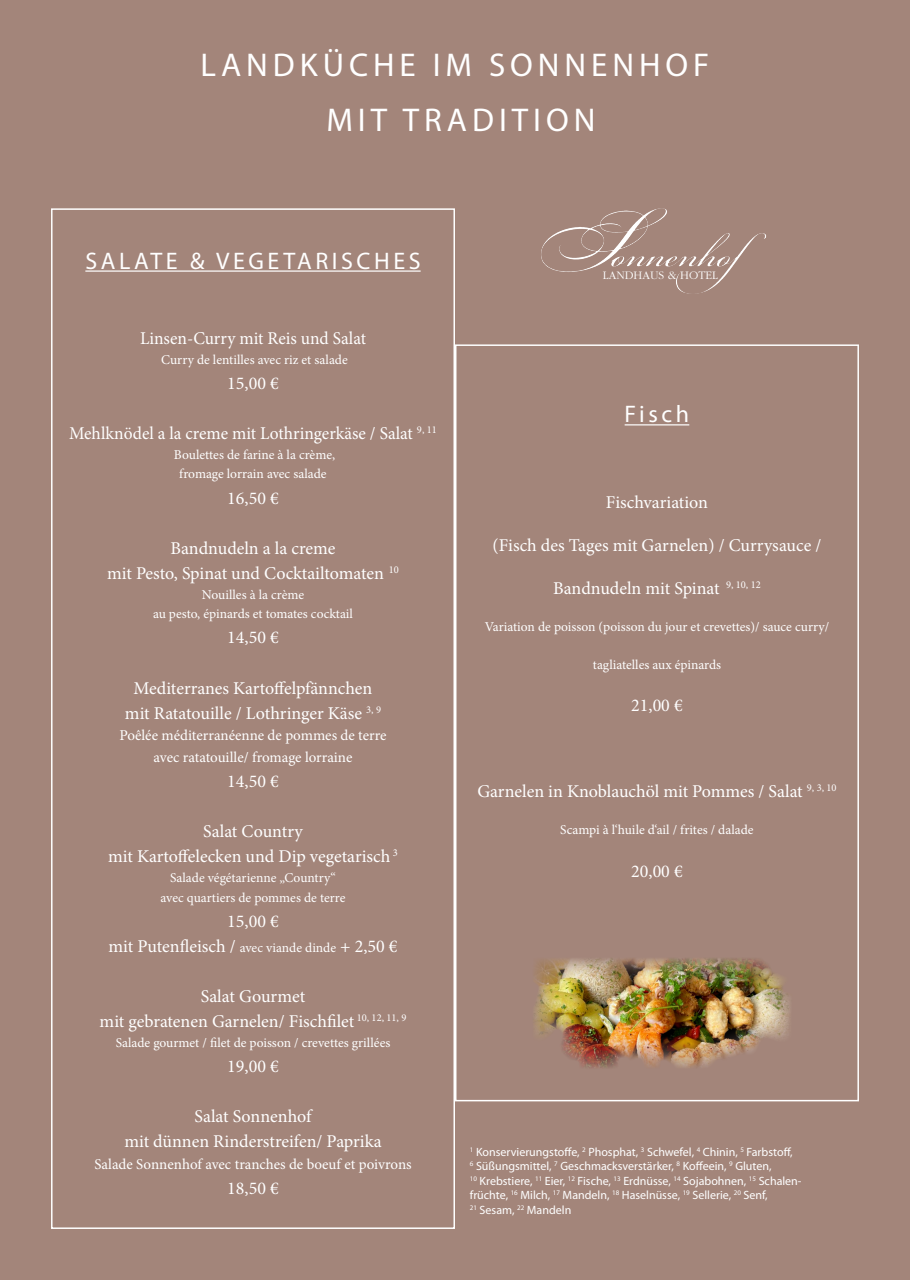
<style>
.page{position:relative;width:910px;height:1280px;background:#a3857a}
.page>*{position:absolute;margin:0;border:0;box-sizing:border-box;transform-origin:0 0}
.t1{font:33px/54.8px "Myriad Pro";letter-spacing:.15em;color:#fff;text-align:center}
.t2{font:24px "Myriad Pro";letter-spacing:.15em;color:#fff}
.t3{font:18px/25px "Minion Pro";color:#fff;text-align:center}
.t4{font:15px "Minion Pro";color:#fff}
.t5{font:13.5px/19.6px "Minion Pro";color:#fff;text-align:center}
.t6{font:12px/14.4px "Myriad Pro";color:#fff}
.t7{font:300 12px "Garamond LT";color:#fff}
.s1{font-size:13.5px}
</style>
<div class="page">
<hr style="left:85px;top:270px;width:336px;height:2px;background:#fff">
<div style="left:51px;top:208px;width:404px;height:1021px;border:2px solid #fff"></div>
<hr style="left:625px;top:424px;width:64px;height:1px;background:#fff">
<div style="left:455px;top:344px;width:404px;height:757px;border:2px solid #fff"></div>
<img style="left:535px;top:958px;width:255px;height:110px">
<img style="left:555px;top:208px;width:105px;height:26px">
<p class="t1" style="left:201px;top:37px;width:510px">LANDKÜCHE IM SONNENHOF<br>MIT TRADITION</p>
<p class="t2" style="left:85px;top:246px;width:337px">SALATE &amp; VEGETARISCHES</p>
<p class="t3" style="left:140px;top:326px;width:227px">Linsen-Curry mit Reis und Salat</p>
<p class="t5" style="left:161px;top:350px;width:188px">Curry de lentilles avec riz et salade</p>
<p class="t3" style="left:227px;top:371px;width:53px">15,00 €</p>
<p class="t3" style="left:69px;top:421px;width:369px">Mehlknödel a la creme mit Lothringerkäse / Salat <sup>9,</sup> <sup>11</sup></p>
<p class="t5" style="left:174px;top:445px;width:163px">Boulettes de farine à la crème, fromage lorrain avec salade</p>
<p class="t3" style="left:227px;top:485px;width:53px">16,50 €</p>
<p class="t3" style="left:107px;top:536px;width:293px">Bandnudeln a la creme<br>mit Pesto, Spinat und Cocktailtomaten <sup>10</sup></p>
<p class="t5" style="left:202px;top:584px;width:104px">Nouilles à la crème</p>
<p class="t5" style="left:153px;top:604px;width:201px">au pesto, épinards et tomates cocktail</p>
<p class="t3" style="left:227px;top:625px;width:53px">14,50 €</p>
<p class="t3" style="left:134px;top:675px;width:240px">Mediterranes Kartoffelpfännchen</p>
<p class="t3" style="left:125px;top:700px;width:258px">mit Ratatouille / Lothringer Käse <sup>3,</sup> <sup>9</sup></p>
<p class="t4" style="left:119px;top:725px;width:269px">Poêlée méditerranéenne de pommes de terre</p>
<p class="t4" style="left:154px;top:747px;width:200px">avec ratatouille/ fromage lorraine</p>
<p class="t3" style="left:227px;top:769px;width:53px">14,50 €</p>
<p class="t3" style="left:203px;top:819px;width:101px">Salat Country</p>
<p class="t3" style="left:108px;top:844px;width:291px">mit Kartoffelecken und Dip vegetarisch <sup>3</sup></p>
<p class="t5" style="left:170px;top:868px;width:167px">Salade végétarienne „Country“</p>
<p class="t5" style="left:161px;top:887px;width:186px">avec quartiers de pommes de terre</p>
<p class="t3" style="left:227px;top:908px;width:53px">15,00 €</p>
<p class="t3" style="left:108px;top:933px;width:291px">mit Putenfleisch / <span class="s1">avec viande dinde</span> + 2,50 €</p>
<p class="t3" style="left:201px;top:984px;width:106px">Salat Gourmet</p>
<p class="t3" style="left:100px;top:1009px;width:308px">mit gebratenen Garnelen/ Fischfilet <sup>10,</sup> <sup>12,</sup> <sup>11,</sup> <sup>9</sup></p>
<p class="t5" style="left:116px;top:1033px;width:276px">Salade gourmet / filet de poisson / crevettes grillées</p>
<p class="t3" style="left:227px;top:1054px;width:53px">19,00 €</p>
<p class="t3" style="left:194px;top:1104px;width:119px">Salat Sonnenhof</p>
<p class="t3" style="left:124px;top:1129px;width:259px">mit dünnen Rinderstreifen/ Paprika</p>
<p class="t4" style="left:94px;top:1154px;width:319px">Salade Sonnenhof avec tranches de boeuf et poivrons</p>
<p class="t3" style="left:227px;top:1176px;width:53px">18,50 €</p>
<p class="t7" style="left:603px;top:268px;width:116px">LANDHAUS &amp; HOTEL</p>
<p class="t2" style="left:625px;top:400px;width:66px">Fisch</p>
<p class="t3" style="left:606px;top:490px;width:104px">Fischvariation</p>
<p class="t3" style="left:492px;top:533px;width:330px">(Fisch des Tages mit Garnelen) / Currysauce /</p>
<p class="t3" style="left:553px;top:575px;width:209px">Bandnudeln mit Spinat <sup>9,</sup> <sup>10,</sup> <sup>12</sup></p>
<p class="t5" style="left:485px;top:617px;width:346px">Variation de poisson (poisson du jour et crevettes)/ sauce curry/</p>
<p class="t5" style="left:593px;top:654px;width:130px">tagliatelles aux épinards</p>
<p class="t3" style="left:631px;top:693px;width:53px">21,00 €</p>
<p class="t3" style="left:477px;top:779px;width:361px">Garnelen in Knoblauchöl mit Pommes / Salat <sup>9,</sup> <sup>3,</sup> <sup>10</sup></p>
<p class="t5" style="left:560px;top:820px;width:195px">Scampi à l‘huile d‘ail / frites / dalade</p>
<p class="t3" style="left:631px;top:859px;width:53px">20,00 €</p>
<p class="t6" style="left:470px;top:1144px;width:324px"><sup>1</sup> Konservierungstoffe, <sup>2</sup> Phosphat, <sup>3</sup> Schwefel, <sup>4</sup> Chinin, <sup>5</sup> Farbstoff,</p>
<p class="t6" style="left:470px;top:1159px;width:303px"><sup>6</sup> Süßungsmittel, <sup>7</sup> Geschmacksverstärker, <sup>8</sup> Koffeein, <sup>9</sup> Gluten,</p>
<p class="t6" style="left:470px;top:1173px;width:333px"><sup>10</sup> Krebstiere, <sup>11</sup> Eier, <sup>12</sup> Fische, <sup>13</sup> Erdnüsse, <sup>14</sup> Sojabohnen, <sup>15</sup> Schalen&shy;früchte, <sup>16</sup> Milch, <sup>17</sup> Mandeln, <sup>18</sup> Haselnüsse, <sup>19</sup> Sellerie, <sup>20</sup> Senf,</p>
<p class="t6" style="left:470px;top:1202px;width:103px"><sup>21</sup> Sesam, <sup>22</sup> Mandeln</p>
</div>
